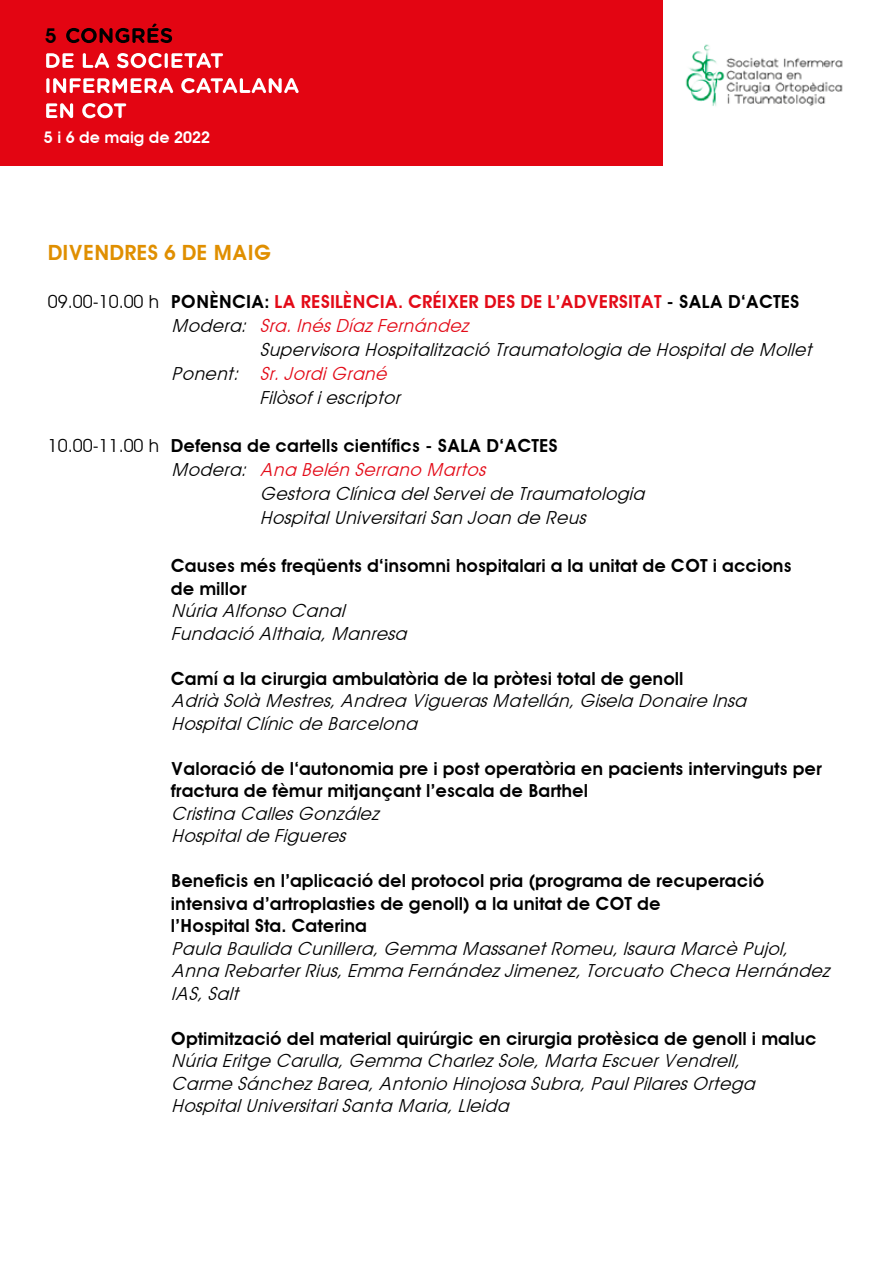
<style>
.page{position:relative;width:893px;height:1263px;background:#fff}
.page>*{position:absolute;margin:0;border:0;box-sizing:border-box;transform-origin:0 0}
.t1{font:600 21px "Avant Garde";color:#e08f00}
.t2{font:600 20.4px "Avant Garde";color:#000}
.t3{font:italic 18px/22.5px "Avant Garde";color:#000}
.t4{font:600 18px/22.5px "Avant Garde";color:#000}
.t5{font:italic 18px "Avant Garde";color:#e30a17}
.t6{font:600 18px "Avant Garde";color:#e30a17}
.t7{font:600 16.05px "Avant Garde";color:#fff}
.s1{font-weight:400;color:#000}
.s2{color:#000}
.s3{font-weight:400}
</style>
<div class="page">
<div style="left:0;top:0;width:893px;height:166px;background:#e30512"></div>
<svg style="left:66px;top:24px;width:106px;height:19px"></svg>
<svg style="left:46px;top:53px;width:28px;height:15px"></svg>
<svg style="left:83px;top:53px;width:26px;height:15px"></svg>
<svg style="left:117px;top:53px;width:45px;height:15px"></svg>
<hr style="left:165px;top:53px;width:3px;height:15px;background:#fff;border-radius:2px">
<svg style="left:171px;top:53px;width:52px;height:15px"></svg>
<svg style="left:46px;top:78px;width:4px;height:15px"></svg>
<svg style="left:53px;top:78px;width:120px;height:15px"></svg>
<svg style="left:181px;top:78px;width:118px;height:15px"></svg>
<svg style="left:46px;top:103px;width:27px;height:15px"></svg>
<svg style="left:82px;top:103px;width:44px;height:15px"></svg>
<div style="left:663px;top:0;width:230px;height:166px;background:#fff"></div>
<img style="left:685px;top:44px;width:158px;height:62px">
<p class="t2" style="left:45px;top:23px;width:13px">5</p>
<p class="t7" style="left:44px;top:128px;width:168px">5 i 6 de maig de 2022</p>
<p class="t1" style="left:48px;top:240px;width:225px">DIVENDRES 6 DE MAIG</p>
<p class="t6" style="left:48px;top:291px;width:753px"><span class="s1">09.00-10.00 h</span> <span class="s2">PONÈNCIA:</span> LA RESILÈNCIA. CRÉIXER DES DE L’ADVERSITAT <span class="s2">- SALA D‘ACTES</span></p>
<p class="t5" style="left:171px;top:315px;width:305px"><span class="s2">Modera:</span> Sra.InésDíazFernández</p>
<p class="t3" style="left:259px;top:339px;width:559px">Supervisora Hospitalització Traumatologia de Hospitalde Mollet</p>
<p class="t5" style="left:171px;top:363px;width:223px"><span class="s2">Ponent:</span> Sr.JordiGrané</p>
<p class="t3" style="left:259px;top:387px;width:148px">Filòsofiescriptor</p>
<p class="t4" style="left:48px;top:435px;width:511px"><span class="s3">10.00-11.00 h</span> Defensa de cartells científics - SALA D‘ACTES</p>
<p class="t5" style="left:171px;top:459px;width:321px"><span class="s2">Modera:</span> Ana Belén Serrano Martos</p>
<p class="t3" style="left:259px;top:483px;width:392px">Gestora Clínica delServeide Traumatologia</p>
<p class="t3" style="left:259px;top:507px;width:333px">HospitalUniversitariSan Joan de Reus</p>
<p class="t4" style="left:171px;top:555px;width:622px">Causes més freqüents d‘insomni hospitalari a la unitat de COT i accions de millor</p>
<p class="t3" style="left:171px;top:600px;width:243px">Núria Alfonso Canal<br>Fundació Althaia,Manresa</p>
<p class="t4" style="left:171px;top:667px;width:514px">Camí a la cirurgia ambulatòria de la pròtesi total de genoll</p>
<p class="t3" style="left:171px;top:690px;width:582px">Adrià Solà Mestres,Andrea ViguerasMatellán,Gisela Donaire Insa<br>HospitalClínic de Barcelona</p>
<p class="t4" style="left:171px;top:757px;width:652px">Valoració de l‘autonomia pre i post operatòria en pacients intervinguts per fractura de fèmur mitjançant l’escala de Barthel</p>
<p class="t3" style="left:171px;top:802px;width:215px">Cristina CallesGonzález<br>Hospitalde Figueres</p>
<p class="t4" style="left:171px;top:870px;width:595px">Beneficis en l’aplicació del protocol pria (programa de recuperació intensiva d’artroplasties de genoll) a la unitat de COT de<br>l’Hospital Sta. Caterina</p>
<p class="t3" style="left:171px;top:937px;width:666px">Paula Baulida Cunillera,Gemma MassanetRomeu,Isaura Marcè Pujol,<br>Anna RebarterRius,Emma FernándezJimenez,Torcuato Checa Hernández<br>IAS,Salt</p>
<p class="t4" style="left:171px;top:1027px;width:647px">Optimització del material quirúrgic en cirurgia protèsica de genoll i maluc</p>
<p class="t3" style="left:171px;top:1050px;width:591px">Núria Eritge Carulla,Gemma CharlezSole,Marta EscuerVendrell,<br>Carme SánchezBarea,Antonio Hinojosa Subra,PaulPilaresOrtega<br>HospitalUniversitariSanta Maria,Lleida</p>
</div>
